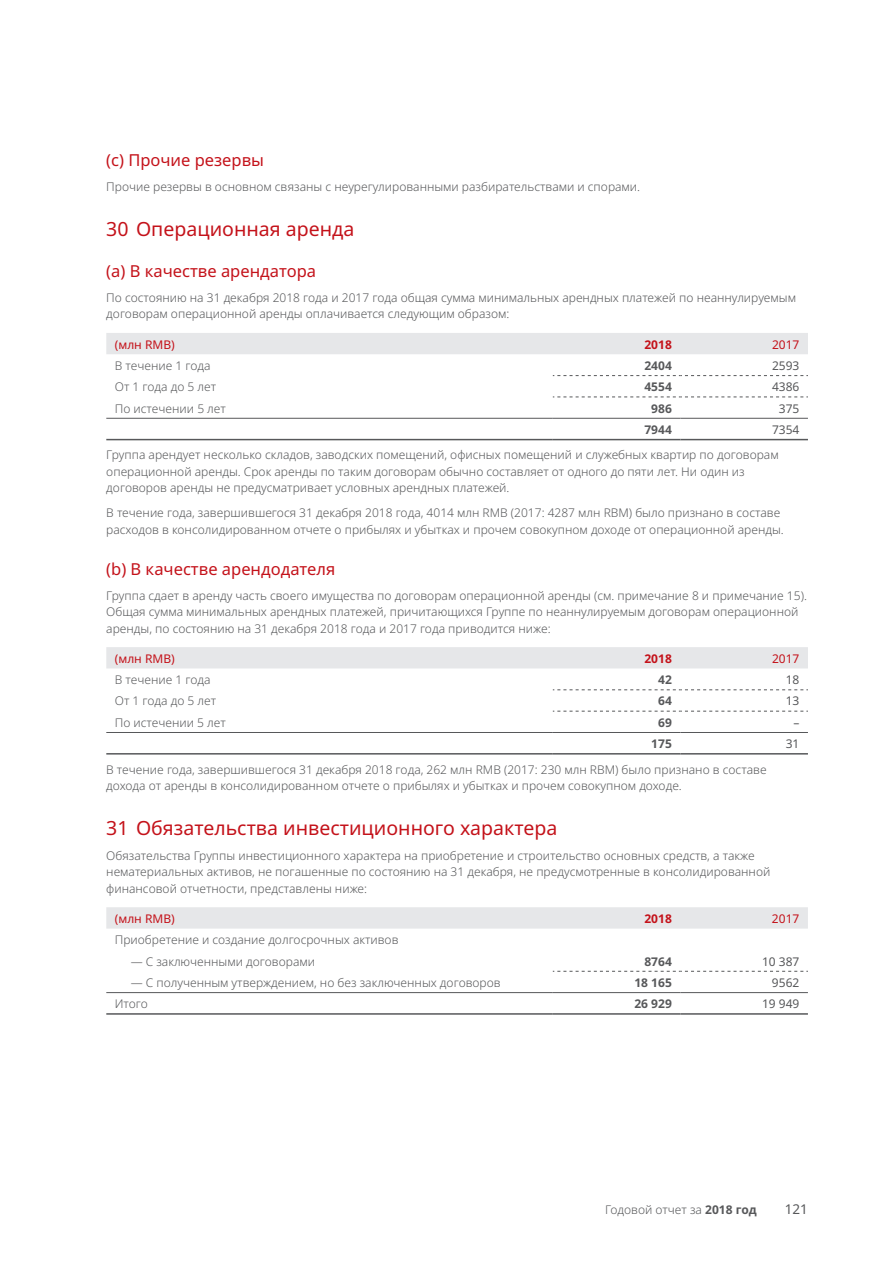
<style>
.page{position:relative;width:893px;height:1263px;background:#fff}
.page>*{position:absolute;margin:0;border:0;box-sizing:border-box;transform-origin:0 0}
.t1{font:19.5px "Noto Sans";color:#c4121a}
.t2{font:16.5px "Noto Sans";color:#c4121a}
.t3{font:13.5px "Noto Sans";color:#57585a}
.t4{font:300 12px/16.5px "Noto Sans";color:#57585a}
.t5{font:700 12px "Noto Sans";color:#57585a}
.t6{font:12px "Noto Sans";color:#c4121a}
.t7{font:12px "Noto Sans";color:#57585a}
.t8{font:700 12px "Noto Sans";color:#c4121a}
.s1{font-weight:700}
</style>
<div class="page">
<div style="left:106px;top:333px;width:702px;height:21px;background:#e6e7e9"></div>
<hr style="left:106px;top:418px;width:447px;height:1px;background:#57585a">
<hr style="left:106px;top:439px;width:447px;height:1px;background:#57585a">
<hr style="left:553px;top:418px;width:127px;height:1px;background:#57585a">
<hr style="left:680px;top:418px;width:128px;height:1px;background:#57585a">
<hr style="left:553px;top:439px;width:127px;height:1px;background:#57585a">
<hr style="left:680px;top:439px;width:128px;height:1px;background:#57585a">
<svg style="left:553px;top:375px;width:255px;height:1px"></svg>
<svg style="left:553px;top:397px;width:255px;height:1px"></svg>
<div style="left:106px;top:647px;width:702px;height:21px;background:#e6e7e9"></div>
<hr style="left:106px;top:732px;width:447px;height:1px;background:#57585a">
<hr style="left:106px;top:753px;width:447px;height:1px;background:#57585a">
<hr style="left:553px;top:732px;width:127px;height:1px;background:#57585a">
<hr style="left:680px;top:732px;width:128px;height:1px;background:#57585a">
<hr style="left:553px;top:753px;width:127px;height:1px;background:#57585a">
<hr style="left:680px;top:753px;width:128px;height:1px;background:#57585a">
<svg style="left:553px;top:689px;width:255px;height:1px"></svg>
<svg style="left:553px;top:711px;width:255px;height:1px"></svg>
<div style="left:106px;top:907px;width:702px;height:21px;background:#e6e7e9"></div>
<hr style="left:106px;top:992px;width:447px;height:1px;background:#57585a">
<hr style="left:106px;top:1013px;width:447px;height:2px;background:#57585a">
<hr style="left:553px;top:992px;width:127px;height:1px;background:#57585a">
<hr style="left:680px;top:992px;width:128px;height:1px;background:#57585a">
<hr style="left:553px;top:1013px;width:127px;height:2px;background:#57585a">
<hr style="left:680px;top:1013px;width:128px;height:2px;background:#57585a">
<svg style="left:553px;top:971px;width:255px;height:1px"></svg>
<h2 class="t2" style="left:106px;top:149px;width:159px">(c) Прочие резервы</h2>
<p class="t4" style="left:106px;top:179px;width:535px">Прочие резервы в основном связаны с неурегулированными разбирательствами и спорами.</p>
<h1 class="t1" style="left:106px;top:215px;width:250px">30 Операционная аренда</h1>
<h2 class="t2" style="left:106px;top:259px;width:211px">(а) В качестве арендатора</h2>
<p class="t4" style="left:106px;top:290px;width:691px">По состоянию на 31 декабря 2018 года и 2017 года общая сумма минимальных арендных платежей по неаннулируемым договорам операционной аренды оплачивается следующим образом:</p>
<p class="t6" style="left:115px;top:336px;width:62px">(млн RMB)</p>
<p class="t8" style="left:644px;top:336px;width:29px">2018</p>
<p class="t6" style="left:772px;top:336px;width:29px">2017</p>
<p class="t4" style="left:115px;top:357px;width:97px">В течение 1 года</p>
<p class="t5" style="left:644px;top:357px;width:29px">2404</p>
<p class="t7" style="left:772px;top:357px;width:29px">2593</p>
<p class="t4" style="left:115px;top:379px;width:103px">От 1 года до 5 лет</p>
<p class="t5" style="left:644px;top:378px;width:29px">4554</p>
<p class="t7" style="left:772px;top:378px;width:29px">4386</p>
<p class="t4" style="left:115px;top:400px;width:113px">По истечении 5 лет</p>
<p class="t5" style="left:651px;top:400px;width:22px">986</p>
<p class="t7" style="left:779px;top:400px;width:22px">375</p>
<p class="t5" style="left:644px;top:421px;width:29px">7944</p>
<p class="t7" style="left:772px;top:421px;width:29px">7354</p>
<p class="t4" style="left:106px;top:447px;width:674px">Группа арендует несколько складов, заводских помещений, офисных помещений и служебных квартир по договорам операционной аренды. Срок аренды по таким договорам обычно составляет от одного до пяти лет. Ни один из договоров аренды не предусматривает условных арендных платежей.</p>
<p class="t4" style="left:106px;top:505px;width:679px">В течение года, завершившегося 31 декабря 2018 года, 4014 млн RMB (2017: 4287 млн RBM) было признано в составе расходов в консолидированном отчете о прибылях и убытках и прочем совокупном доходе от операционной аренды.</p>
<h2 class="t2" style="left:106px;top:557px;width:231px">(b) В качестве арендодателя</h2>
<p class="t4" style="left:106px;top:587px;width:702px">Группа сдает в аренду часть своего имущества по договорам операционной аренды (см. примечание 8 и примечание 15).<br>Общая сумма минимальных арендных платежей, причитающихся Группе по неаннулируемым договорам операционной аренды, по состоянию на 31 декабря 2018 года и 2017 года приводится ниже:</p>
<p class="t6" style="left:115px;top:650px;width:62px">(млн RMB)</p>
<p class="t8" style="left:644px;top:650px;width:29px">2018</p>
<p class="t6" style="left:772px;top:650px;width:29px">2017</p>
<p class="t4" style="left:115px;top:672px;width:97px">В течение 1 года</p>
<p class="t5" style="left:658px;top:671px;width:15px">42</p>
<p class="t7" style="left:786px;top:671px;width:15px">18</p>
<p class="t4" style="left:115px;top:693px;width:103px">От 1 года до 5 лет</p>
<p class="t5" style="left:658px;top:692px;width:15px">64</p>
<p class="t7" style="left:786px;top:693px;width:15px">13</p>
<p class="t4" style="left:115px;top:714px;width:113px">По истечении 5 лет</p>
<p class="t5" style="left:658px;top:714px;width:15px">69</p>
<p class="t7" style="left:793px;top:714px;width:7px">–</p>
<p class="t5" style="left:651px;top:735px;width:22px">175</p>
<p class="t7" style="left:786px;top:735px;width:15px">31</p>
<p class="t4" style="left:106px;top:761px;width:662px">В течение года, завершившегося 31 декабря 2018 года, 262 млн RMB (2017: 230 млн RBM) было признано в составе дохода от аренды в консолидированном отчете о прибылях и убытках и прочем совокупном доходе.</p>
<h1 class="t1" style="left:106px;top:814px;width:453px">31 Обязательства инвестиционного характера</h1>
<p class="t4" style="left:106px;top:847px;width:666px">Обязательства Группы инвестиционного характера на приобретение и строительство основных средств, а также нематериальных активов, не погашенные по состоянию на 31 декабря, не предусмотренные в консолидированной финансовой отчетности, представлены ниже:</p>
<p class="t6" style="left:115px;top:910px;width:62px">(млн RMB)</p>
<p class="t8" style="left:644px;top:910px;width:29px">2018</p>
<p class="t6" style="left:772px;top:910px;width:29px">2017</p>
<p class="t4" style="left:115px;top:932px;width:285px">Приобретение и создание долгосрочных активов</p>
<p class="t4" style="left:131px;top:953px;width:186px">— С заключенными договорами</p>
<p class="t5" style="left:644px;top:953px;width:29px">8764</p>
<p class="t7" style="left:762px;top:953px;width:39px">10 387</p>
<p class="t4" style="left:131px;top:974px;width:372px">— С полученным утверждением, но без заключенных договоров</p>
<p class="t5" style="left:634px;top:974px;width:39px">18 165</p>
<p class="t7" style="left:772px;top:974px;width:29px">9562</p>
<p class="t4" style="left:115px;top:996px;width:35px">Итого</p>
<p class="t5" style="left:634px;top:995px;width:39px">26 929</p>
<p class="t7" style="left:762px;top:995px;width:39px">19 949</p>
<p class="t4" style="left:605px;top:1202px;width:153px">Годовой отчет за <span class="s1">2018 год</span></p>
<p class="t3" style="left:785px;top:1200px;width:25px">121</p>
</div>
